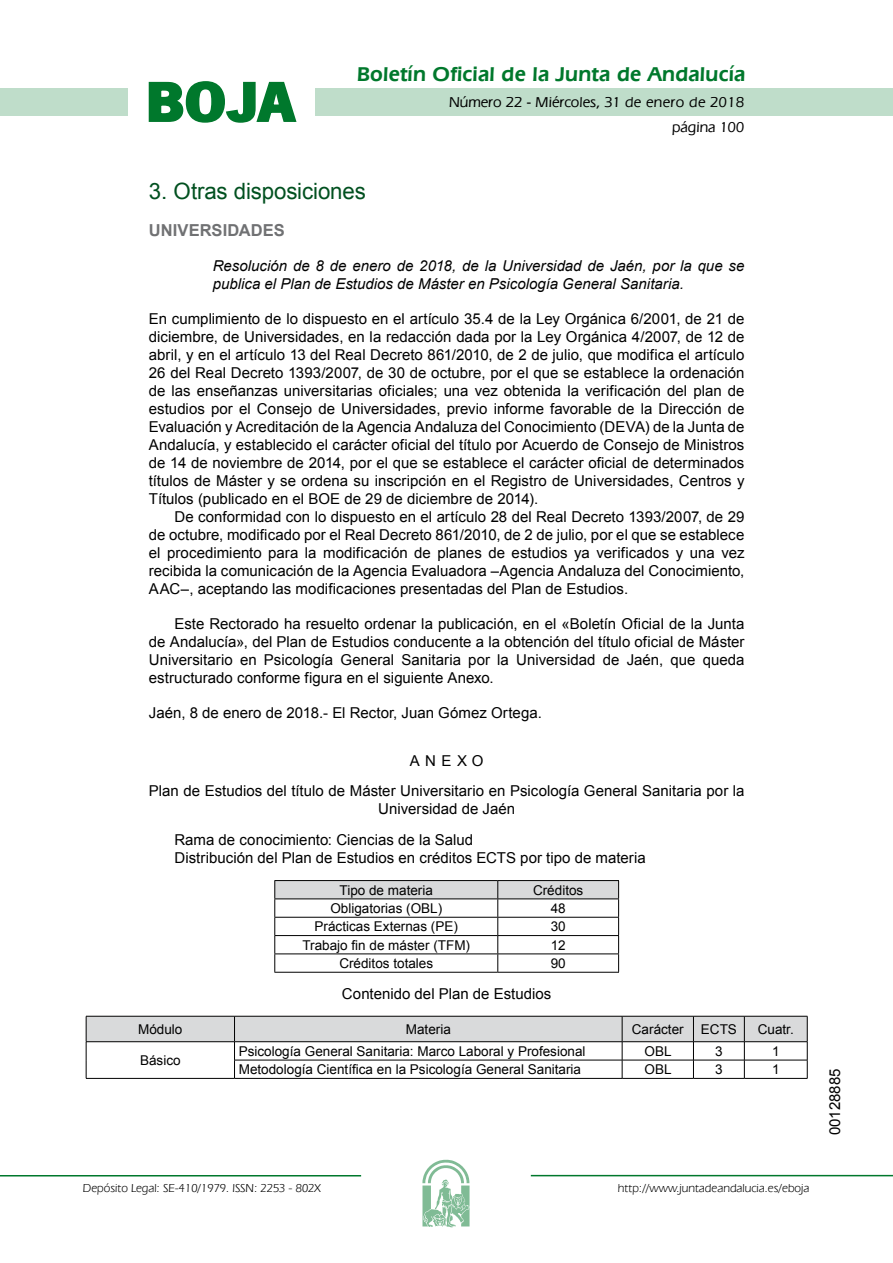
<style>
.page{position:relative;width:893px;height:1263px;background:#fff}
.page>*{position:absolute;margin:0;border:0;box-sizing:border-box;transform-origin:0 0}
.t1{font:700 57.75px "News Got T";color:#00782c;scale:1.14 1}
.t2{font:22.5px "Arial";letter-spacing:-.005em;color:#00501f}
.t3{font:600 21px "Eras IT Cby BT";letter-spacing:.01em;color:#00782c}
.t4{font:700 16.5px "Arial";letter-spacing:.005em;color:#707173}
.t5{font:15px/18px "Arial";color:#000;text-align:justify}
.t6{font:italic 15px/18px "Arial";color:#000}
.t7{font:500 15px/24.5px "Eras IT Cby BT";color:#000;text-align:right}
.t8{font:13.5px "Arial";color:#000}
.t9{font:12px "Eras IT Cby BT";color:#000}
</style>
<div class="page">
<div style="left:315px;top:88px;width:577px;height:28px;background:#bfddca"></div>
<div style="left:0;top:88px;width:128px;height:28px;background:#bfddca"></div>
<hr style="left:0;top:1175px;width:361px;height:2px;background:#00782c">
<svg style="left:422px;top:1159px;width:47px;height:68px"></svg>
<hr style="left:531px;top:1175px;width:361px;height:1px;background:#00782c">
<svg style="left:148px;top:81px;width:149px;height:42px"></svg>
<hr style="left:274px;top:880px;width:224px;height:1px;background:#000">
<hr style="left:498px;top:880px;width:121px;height:1px;background:#000">
<svg style="left:274px;top:881px;width:345px;height:91px"></svg>
<hr style="left:274px;top:972px;width:224px;height:1px;background:#000">
<hr style="left:498px;top:972px;width:121px;height:1px;background:#000">
<svg style="left:86px;top:1016px;width:722px;height:62px"></svg>
<hr style="left:234px;top:1078px;width:388px;height:1px;background:#000">
<hr style="left:622px;top:1078px;width:71px;height:1px;background:#000">
<hr style="left:693px;top:1078px;width:51px;height:1px;background:#000">
<hr style="left:744px;top:1078px;width:63px;height:1px;background:#000">
<hr style="left:86px;top:1078px;width:148px;height:1px;background:#000">
<h1 class="t1" style="left:145px;top:68px;width:133px">BOJA</h1>
<h3 class="t3" style="left:357px;top:62px;width:390px">Boletín Oficial de la Junta de Andalucía</h3>
<p class="t7" style="left:449px;top:90px;width:297px">Número 22 - Miércoles, 31 de enero de 2018 página 100</p>
<h2 class="t2" style="left:149px;top:177px;width:218px">3. Otras disposiciones</h2>
<p class="t4" style="left:149px;top:219px;width:137px">UNIVERSIDADES</p>
<p class="t6" style="left:213px;top:257px;width:533px">Resolución de 8 de enero de 2018, de la Universidad de Jaén, por la que se publica el Plan de Estudios de Máster en Psicología General Sanitaria.</p>
<p class="t5" style="left:149px;top:310px;width:597px">En cumplimiento de lo dispuesto en el artículo 35.4 de la Ley Orgánica 6/2001, de 21 de diciembre, de Universidades, en la redacción dada por la Ley Orgánica 4/2007, de 12 de abril, y en el artículo 13 del Real Decreto 861/2010, de 2 de julio, que modifica el artículo 26 del Real Decreto 1393/2007, de 30 de octubre, por el que se establece la ordenación de las enseñanzas universitarias oficiales; una vez obtenida la verificación del plan de estudios por el Consejo de Universidades, previo informe favorable de la Dirección de Evaluación y Acreditación de la Agencia Andaluza del Conocimiento (DEVA) de la Junta de Andalucía, y establecido el carácter oficial del título por Acuerdo de Consejo de Ministros de 14 de noviembre de 2014, por el que se establece el carácter oficial de determinados títulos de Máster y se ordena su inscripción en el Registro de Universidades, Centros y Títulos (publicado en el BOE de 29 de diciembre de 2014).</p>
<p class="t5" style="left:149px;top:508px;width:597px;text-indent:26px">De conformidad con lo dispuesto en el artículo 28 del Real Decreto 1393/2007, de 29 de octubre, modificado por el Real Decreto 861/2010, de 2 de julio, por el que se establece el procedimiento para la modificación de planes de estudios ya verificados y una vez recibida la comunicación de la Agencia Evaluadora –Agencia Andaluza del Conocimiento, AAC–, aceptando las modificaciones presentadas del Plan de Estudios.</p>
<p class="t5" style="left:149px;top:615px;width:597px;text-indent:26px">Este Rectorado ha resuelto ordenar la publicación, en el «Boletín Oficial de la Junta de Andalucía», del Plan de Estudios conducente a la obtención del título oficial de Máster Universitario en Psicología General Sanitaria por la Universidad de Jaén, que queda estructurado conforme figura en el siguiente Anexo.</p>
<p class="t5" style="left:149px;top:704px;width:394px">Jaén, 8 de enero de 2018.- El Rector, Juan Gómez Ortega.</p>
<p class="t5" style="left:149px;top:745px;width:597px;line-height:30.8px;text-align:center">ANEXO<br>Plan de Estudios del título de Máster Universitario en Psicología General Sanitaria por la</p>
<p class="t5" style="left:174px;top:794px;width:342px;line-height:30.8px;text-indent:204px">Universidad de Jaén<br>Rama de conocimiento: Ciencias de la Salud</p>
<p class="t5" style="left:174px;top:849px;width:473px">Distribución del Plan de Estudios en créditos ECTS por tipo de materia</p>
<p class="t8" style="left:339px;top:881px;width:95px">Tipo de materia</p>
<p class="t8" style="left:533px;top:881px;width:52px">Créditos</p>
<p class="t8" style="left:330px;top:899px;width:113px">Obligatorias (OBL)</p>
<p class="t8" style="left:550px;top:899px;width:17px">48</p>
<p class="t8" style="left:314px;top:918px;width:145px">Prácticas Externas (PE)</p>
<p class="t8" style="left:550px;top:918px;width:17px">30</p>
<p class="t8" style="left:302px;top:936px;width:169px">Trabajo fin de máster (TFM)</p>
<p class="t8" style="left:550px;top:936px;width:17px">12</p>
<p class="t8" style="left:339px;top:954px;width:95px">Créditos totales</p>
<p class="t8" style="left:550px;top:954px;width:17px">90</p>
<p class="t5" style="left:342px;top:985px;width:211px">Contenido del Plan de Estudios</p>
<p class="t8" style="left:138px;top:1020px;width:46px">Módulo</p>
<p class="t8" style="left:406px;top:1020px;width:47px">Materia</p>
<p class="t8" style="left:632px;top:1020px;width:53px">Carácter</p>
<p class="t8" style="left:701px;top:1020px;width:38px">ECTS</p>
<p class="t8" style="left:757px;top:1020px;width:38px">Cuatr.</p>
<p class="t8" style="left:140px;top:1051px;width:42px">Básico</p>
<p class="t8" style="left:239px;top:1042px;width:348px">Psicología General Sanitaria: Marco Laboral y Profesional</p>
<p class="t8" style="left:644px;top:1042px;width:29px">OBL</p>
<p class="t8" style="left:715px;top:1042px;width:9px">3</p>
<p class="t8" style="left:772px;top:1042px;width:9px">1</p>
<p class="t8" style="left:239px;top:1061px;width:344px">Metodología Científica en la Psicología General Sanitaria</p>
<p class="t8" style="left:644px;top:1061px;width:29px">OBL</p>
<p class="t8" style="left:715px;top:1061px;width:9px">3</p>
<p class="t8" style="left:772px;top:1061px;width:9px">1</p>
<p class="t9" style="left:83px;top:1181px;width:239px">Depósito Legal: SE-410/1979. ISSN: 2253 - 802X</p>
<p class="t9" style="left:618px;top:1181px;width:193px">http://www.juntadeandalucia.es/eboja</p>
<p class="t5" style="left:826px;top:1135px;width:68px;rotate:-90deg">00128885</p>
</div>
